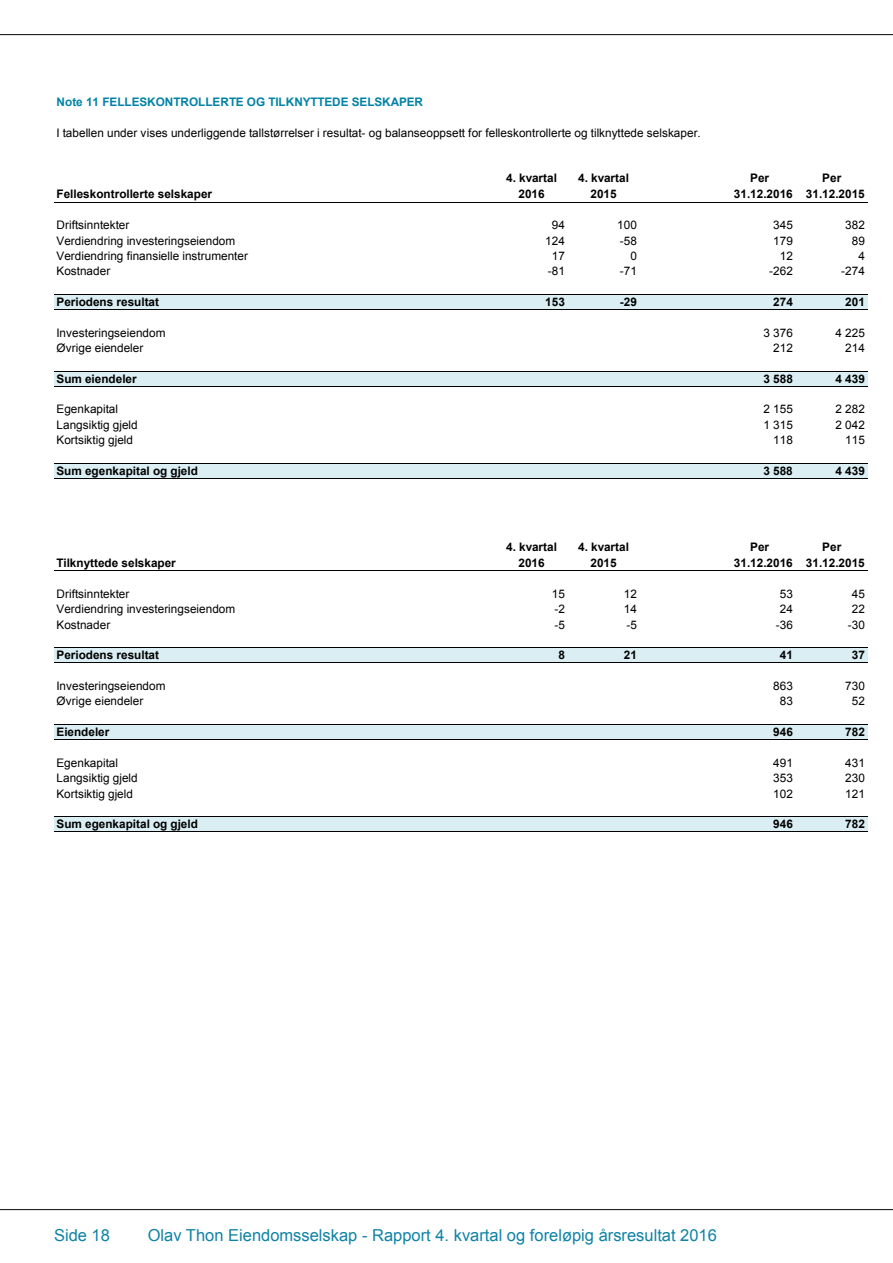
<style>
.page{position:relative;width:893px;height:1263px;background:#fff}
.page>*{position:absolute;margin:0;border:0;box-sizing:border-box;transform-origin:0 0}
.t1{font:16.5px "Arial";color:#0f82a5}
.t2{font:11.7px "Arial";color:#000}
.t3{font:700 11.7px "Arial";color:#000}
.t4{font:700 11.7px "Arial";color:#0282a5}
</style>
<div class="page">
<hr style="left:0;top:34px;width:893px;height:1px;background:#231f20">
<hr style="left:0;top:1209px;width:893px;height:1px;background:#231f20">
<div style="left:55px;top:294px;width:813px;height:16px;background:#daeef3"></div>
<div style="left:55px;top:371px;width:813px;height:15px;background:#daeef3"></div>
<div style="left:55px;top:463px;width:813px;height:16px;background:#daeef3"></div>
<div style="left:55px;top:647px;width:813px;height:16px;background:#daeef3"></div>
<div style="left:55px;top:724px;width:813px;height:16px;background:#daeef3"></div>
<div style="left:55px;top:816px;width:813px;height:16px;background:#daeef3"></div>
<hr style="left:54px;top:202px;width:814px;height:1px;background:#000">
<hr style="left:54px;top:294px;width:814px;height:1px;background:#000">
<hr style="left:54px;top:309px;width:814px;height:1px;background:#000">
<hr style="left:54px;top:371px;width:814px;height:1px;background:#000">
<hr style="left:54px;top:386px;width:814px;height:1px;background:#000">
<hr style="left:54px;top:463px;width:814px;height:1px;background:#000">
<hr style="left:54px;top:478px;width:814px;height:1px;background:#000">
<hr style="left:54px;top:570px;width:814px;height:1px;background:#000">
<hr style="left:54px;top:647px;width:814px;height:1px;background:#000">
<hr style="left:54px;top:662px;width:814px;height:1px;background:#000">
<hr style="left:54px;top:724px;width:814px;height:1px;background:#000">
<hr style="left:54px;top:739px;width:814px;height:1px;background:#000">
<hr style="left:54px;top:816px;width:814px;height:1px;background:#000">
<hr style="left:54px;top:831px;width:814px;height:1px;background:#000">
<p class="t4" style="left:57px;top:94px;width:368px">Note 11 FELLESKONTROLLERTE OG TILKNYTTEDE SELSKAPER</p>
<p class="t2" style="left:57px;top:125px;width:646px">I tabellen under vises underliggende tallstørrelser i resultat- og balanseoppsett for felleskontrollerte og tilknyttede selskaper.</p>
<p class="t3" style="left:506px;top:170px;width:52px">4. kvartal</p>
<p class="t3" style="left:578px;top:170px;width:52px">4. kvartal</p>
<p class="t3" style="left:750px;top:170px;width:20px">Per</p>
<p class="t3" style="left:822px;top:170px;width:20px">Per</p>
<p class="t3" style="left:57px;top:186px;width:157px">Felleskontrollerte selskaper</p>
<p class="t3" style="left:518px;top:186px;width:28px">2016</p>
<p class="t3" style="left:590px;top:186px;width:28px">2015</p>
<p class="t3" style="left:734px;top:186px;width:132px">31.12.2016 31.12.2015</p>
<p class="t2" style="left:57px;top:217px;width:74px">Driftsinntekter</p>
<p class="t2" style="left:552px;top:217px;width:15px">94</p>
<p class="t2" style="left:617px;top:217px;width:21px">100</p>
<p class="t2" style="left:773px;top:217px;width:21px">345</p>
<p class="t2" style="left:845px;top:217px;width:21px">382</p>
<p class="t2" style="left:57px;top:233px;width:180px">Verdiendring investeringseiendom</p>
<p class="t2" style="left:545px;top:233px;width:21px">124</p>
<p class="t2" style="left:620px;top:233px;width:19px">-58</p>
<p class="t2" style="left:773px;top:233px;width:21px">179</p>
<p class="t2" style="left:852px;top:233px;width:15px">89</p>
<p class="t2" style="left:57px;top:248px;width:193px">Verdiendring finansielle instrumenter</p>
<p class="t2" style="left:552px;top:248px;width:15px">17</p>
<p class="t2" style="left:630px;top:248px;width:8px">0</p>
<p class="t2" style="left:780px;top:248px;width:15px">12</p>
<p class="t2" style="left:858px;top:248px;width:8px">4</p>
<p class="t2" style="left:57px;top:263px;width:55px">Kostnader</p>
<p class="t2" style="left:548px;top:263px;width:19px">-81</p>
<p class="t2" style="left:620px;top:263px;width:19px">-71</p>
<p class="t2" style="left:769px;top:263px;width:25px">-262</p>
<p class="t2" style="left:841px;top:263px;width:25px">-274</p>
<p class="t3" style="left:57px;top:294px;width:104px">Periodens resultat</p>
<p class="t3" style="left:545px;top:294px;width:21px">153</p>
<p class="t3" style="left:620px;top:294px;width:19px">-29</p>
<p class="t3" style="left:773px;top:294px;width:21px">274</p>
<p class="t3" style="left:845px;top:294px;width:21px">201</p>
<p class="t2" style="left:57px;top:325px;width:110px">Investeringseiendom</p>
<p class="t2" style="left:763px;top:325px;width:31px">3 376</p>
<p class="t2" style="left:835px;top:325px;width:31px">4 225</p>
<p class="t2" style="left:57px;top:340px;width:88px">Øvrige eiendeler</p>
<p class="t2" style="left:773px;top:340px;width:21px">212</p>
<p class="t2" style="left:845px;top:340px;width:21px">214</p>
<p class="t3" style="left:57px;top:371px;width:82px">Sum eiendeler</p>
<p class="t3" style="left:763px;top:371px;width:31px">3 588</p>
<p class="t3" style="left:835px;top:371px;width:31px">4 439</p>
<p class="t2" style="left:57px;top:402px;width:63px">Egenkapital</p>
<p class="t2" style="left:763px;top:402px;width:31px">2 155</p>
<p class="t2" style="left:835px;top:402px;width:31px">2 282</p>
<p class="t2" style="left:57px;top:417px;width:83px">Langsiktig gjeld</p>
<p class="t2" style="left:763px;top:417px;width:31px">1 315</p>
<p class="t2" style="left:835px;top:417px;width:31px">2 042</p>
<p class="t2" style="left:57px;top:432px;width:78px">Kortsiktig gjeld</p>
<p class="t2" style="left:773px;top:432px;width:21px">118</p>
<p class="t2" style="left:845px;top:432px;width:21px">115</p>
<p class="t3" style="left:57px;top:463px;width:143px">Sum egenkapital og gjeld</p>
<p class="t3" style="left:763px;top:463px;width:31px">3 588</p>
<p class="t3" style="left:835px;top:463px;width:31px">4 439</p>
<p class="t3" style="left:506px;top:539px;width:52px">4. kvartal</p>
<p class="t3" style="left:578px;top:539px;width:52px">4. kvartal</p>
<p class="t3" style="left:750px;top:539px;width:20px">Per</p>
<p class="t3" style="left:822px;top:539px;width:20px">Per</p>
<p class="t3" style="left:57px;top:555px;width:121px">Tilknyttede selskaper</p>
<p class="t3" style="left:518px;top:555px;width:28px">2016</p>
<p class="t3" style="left:590px;top:555px;width:28px">2015</p>
<p class="t3" style="left:734px;top:555px;width:132px">31.12.2016 31.12.2015</p>
<p class="t2" style="left:57px;top:586px;width:74px">Driftsinntekter</p>
<p class="t2" style="left:552px;top:586px;width:15px">15</p>
<p class="t2" style="left:624px;top:586px;width:15px">12</p>
<p class="t2" style="left:780px;top:586px;width:15px">53</p>
<p class="t2" style="left:852px;top:586px;width:15px">45</p>
<p class="t2" style="left:57px;top:601px;width:180px">Verdiendring investeringseiendom</p>
<p class="t2" style="left:554px;top:601px;width:12px">-2</p>
<p class="t2" style="left:624px;top:601px;width:15px">14</p>
<p class="t2" style="left:780px;top:601px;width:15px">24</p>
<p class="t2" style="left:852px;top:601px;width:15px">22</p>
<p class="t2" style="left:57px;top:617px;width:55px">Kostnader</p>
<p class="t2" style="left:554px;top:617px;width:12px">-5</p>
<p class="t2" style="left:626px;top:617px;width:12px">-5</p>
<p class="t2" style="left:776px;top:617px;width:19px">-36</p>
<p class="t2" style="left:848px;top:617px;width:19px">-30</p>
<p class="t3" style="left:57px;top:647px;width:104px">Periodens resultat</p>
<p class="t3" style="left:558px;top:647px;width:8px">8</p>
<p class="t3" style="left:624px;top:647px;width:15px">21</p>
<p class="t3" style="left:780px;top:647px;width:15px">41</p>
<p class="t3" style="left:852px;top:647px;width:15px">37</p>
<p class="t2" style="left:57px;top:678px;width:110px">Investeringseiendom</p>
<p class="t2" style="left:773px;top:678px;width:21px">863</p>
<p class="t2" style="left:845px;top:678px;width:21px">730</p>
<p class="t2" style="left:57px;top:693px;width:88px">Øvrige eiendeler</p>
<p class="t2" style="left:780px;top:693px;width:15px">83</p>
<p class="t2" style="left:852px;top:693px;width:15px">52</p>
<p class="t3" style="left:57px;top:724px;width:54px">Eiendeler</p>
<p class="t3" style="left:773px;top:724px;width:21px">946</p>
<p class="t3" style="left:845px;top:724px;width:21px">782</p>
<p class="t2" style="left:57px;top:755px;width:63px">Egenkapital</p>
<p class="t2" style="left:773px;top:755px;width:21px">491</p>
<p class="t2" style="left:845px;top:755px;width:21px">431</p>
<p class="t2" style="left:57px;top:770px;width:83px">Langsiktig gjeld</p>
<p class="t2" style="left:773px;top:770px;width:21px">353</p>
<p class="t2" style="left:845px;top:770px;width:21px">230</p>
<p class="t2" style="left:57px;top:786px;width:78px">Kortsiktig gjeld</p>
<p class="t2" style="left:773px;top:786px;width:21px">102</p>
<p class="t2" style="left:845px;top:786px;width:21px">121</p>
<p class="t3" style="left:57px;top:816px;width:143px">Sum egenkapital og gjeld</p>
<p class="t3" style="left:773px;top:816px;width:21px">946</p>
<p class="t3" style="left:845px;top:816px;width:21px">782</p>
<h1 class="t1" style="left:54px;top:1225px;width:57px">Side 18</h1>
<h1 class="t1" style="left:148px;top:1225px;width:571px">Olav Thon Eiendomsselskap - Rapport 4. kvartal og foreløpig årsresultat 2016</h1>
</div>
